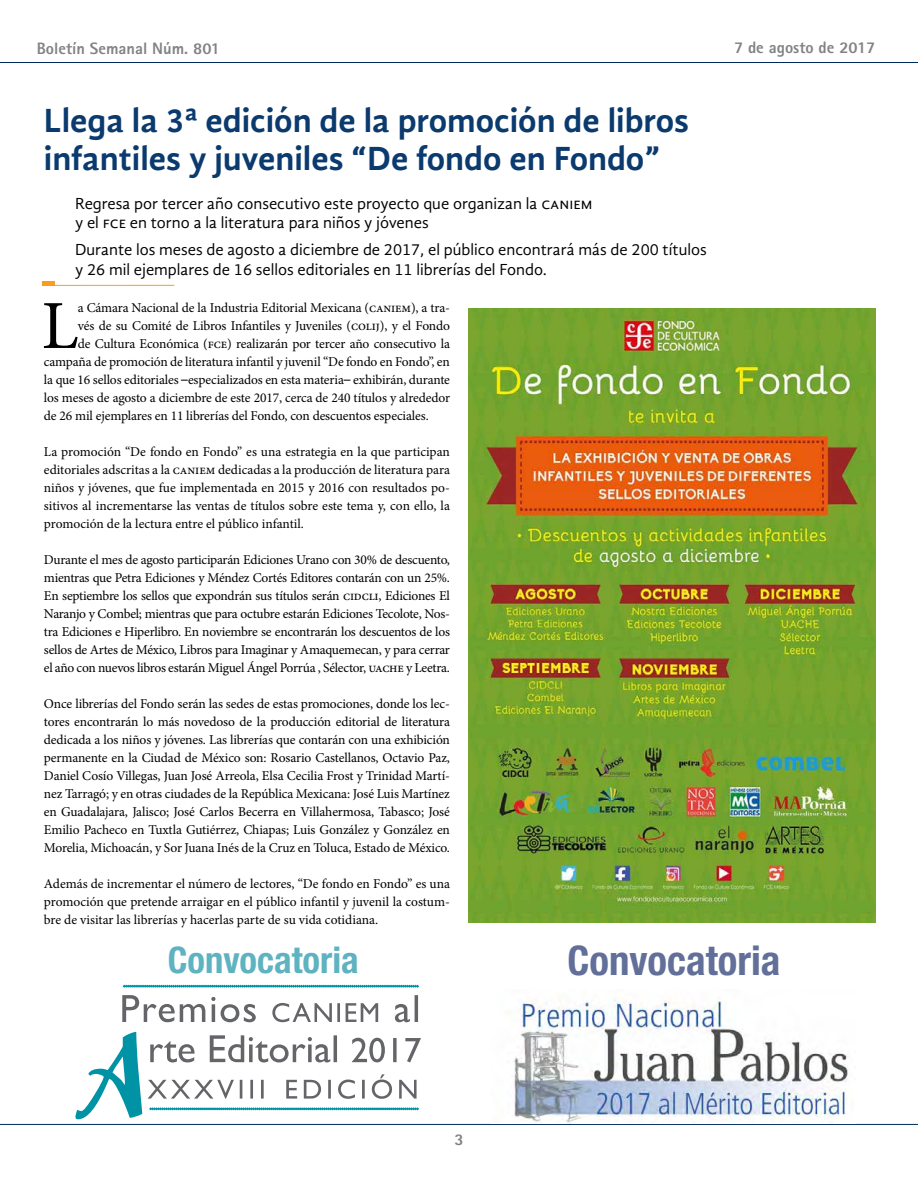
<style>
.page{position:relative;width:918px;height:1188px;background:#fff}
.page>*{position:absolute;margin:0;border:0;box-sizing:border-box;transform-origin:0 0}
.t1{font:68.85px "Minion Pro";color:#000}
.t2{font:700 condensed 40.8px "Helvetica Neue LT Std";color:#616f99}
.t3{font:700 condensed 36.6px "Helvetica Neue LT Std";color:#5fb3c1}
.t4{font:700 34.5px/37.5px "Gandhi Sans";color:#0a3a6e}
.t5{font:16.5px/19.5px "Gandhi Sans";color:#000}
.t6{font:800 16.5px "Rotis Sans Serif";color:#808285}
.t7{font:13.5px/18px "Minion Pro";letter-spacing:-.015em;color:#000;text-align:justify}
.s1{font-family:"Helvetica Neue LT Std";font-stretch:condensed}
</style>
<div class="page">
<hr style="left:0;top:62px;width:918px;height:1px;background:#00295c">
<hr style="left:0;top:1124px;width:918px;height:1px;background:#00295c">
<hr style="left:43px;top:285px;width:131px;height:1px;background:#f99d1c">
<hr style="left:43px;top:282px;width:12px;height:4px;background:#f99d1c">
<img style="left:514px;top:997px;width:334px;height:127px">
<svg style="left:75px;top:1032px;width:67px;height:87px"></svg>
<svg style="left:148px;top:1074px;width:269px;height:25px"></svg>
<svg style="left:150px;top:1035px;width:271px;height:27px"></svg>
<svg style="left:122px;top:995px;width:296px;height:27px"></svg>
<svg style="left:150px;top:1108px;width:269px;height:2px"></svg>
<svg style="left:123px;top:985px;width:296px;height:2px"></svg>
<img style="left:468px;top:308px;width:408px;height:615px">
<p class="t6" style="left:37px;top:38px;width:185px">Boletín Semanal Núm. 801</p>
<p class="t6" style="left:734px;top:37px;width:143px">7 de agosto de 2017</p>
<h3 class="t4" style="left:44px;top:102px;width:647px">Llega la 3ª edición de la promoción de libros infantiles y juveniles “De fondo en Fondo”</h3>
<p class="t5" style="left:75px;top:193px;width:519px">Regresa por tercer año consecutivo este proyecto que organizan la caniem y el fce en torno a la literatura para niños y jóvenes</p>
<p class="t5" style="left:75px;top:240px;width:633px">Durante los meses de agosto a diciembre de 2017, el público encontrará más de 200 títulos y 26 mil ejemplares de 16 sellos editoriales en 11 librerías del Fondo.</p>
<h1 class="t1" style="left:41px;top:280px;width:39px">L</h1>
<p class="t7" style="left:78px;top:299px;width:374px">a Cámara Nacional de la Industria Editorial Mexicana (caniem), a tra-</p>
<p class="t7" style="left:78px;top:317px;width:374px">vés de su Comité de Libros Infantiles y Juveniles (colij), y el Fondo</p>
<p class="t7" style="left:78px;top:335px;width:374px">de Cultura Económica (fce) realizarán por tercer año consecutivo la</p>
<p class="t7" style="left:44px;top:353px;width:408px">campaña de promoción de literatura infantil y juvenil “De fondo en Fondo”, en</p>
<p class="t7" style="left:44px;top:371px;width:408px">la que 16 sellos editoriales <span class="s1">–</span>especializados en esta materia<span class="s1">–</span> exhibirán, durante</p>
<p class="t7" style="left:44px;top:389px;width:408px">los meses de agosto a diciembre de este 2017, cerca de 240 títulos y alrededor</p>
<p class="t7" style="left:44px;top:407px;width:386px">de 26 mil ejemplares en 11 librerías del Fondo, con descuentos especiales.</p>
<p class="t7" style="left:44px;top:443px;width:408px">La promoción “De fondo en Fondo” es una estrategia en la que participan editoriales adscritas a la caniem dedicadas a la producción de literatura para niños y jóvenes, que fue implementada en 2015 y 2016 con resultados po&shy;sitivos al incrementarse las ventas de títulos sobre este tema y, con ello, la promoción de la lectura entre el público infantil.</p>
<p class="t7" style="left:44px;top:551px;width:408px">Durante el mes de agosto participarán Ediciones Urano con 30% de descuento, mientras que Petra Ediciones y Méndez Cortés Editores contarán con un 25%.<br>En septiembre los sellos que expondrán sus títulos serán cidcli, Ediciones El Naranjo y Combel; mientras que para octubre estarán Ediciones Tecolote, Nos&shy;tra Ediciones e Hiperlibro. En noviembre se encontrarán los descuentos de los sellos de Artes de México, Libros para Imaginar y Amaquemecan, y para cerrar el año con nuevos libros estarán Miguel Ángel Porrúa , Sélector, uache y Leetra.</p>
<p class="t7" style="left:44px;top:695px;width:408px">Once librerías del Fondo serán las sedes de estas promociones, donde los lec&shy;tores encontrarán lo más novedoso de la producción editorial de literatura dedicada a los niños y jóvenes. Las librerías que contarán con una exhibición permanente en la Ciudad de México son: Rosario Castellanos, Octavio Paz, Daniel Cosío Villegas, Juan José Arreola, Elsa Cecilia Frost y Trinidad Martí&shy;nez Tarragó; y en otras ciudades de la República Mexicana: José Luis Martínez en Guadalajara, Jalisco; José Carlos Becerra en Villahermosa, Tabasco; José Emilio Pacheco en Tuxtla Gutiérrez, Chiapas; Luis González y González en Morelia, Michoacán, y Sor Juana Inés de la Cruz en Toluca, Estado de México.</p>
<p class="t7" style="left:44px;top:875px;width:408px">Además de incrementar el número de lectores, “De fondo en Fondo” es una promoción que pretende arraigar en el público infantil y juvenil la costum&shy;bre de visitar las librerías y hacerlas parte de su vida cotidiana.</p>
<h3 class="t3" style="left:168px;top:938px;width:193px">Convocatoria</h3>
<h2 class="t2" style="left:568px;top:936px;width:214px">Convocatoria</h2>
<p class="t6" style="left:455px;top:1129px;width:11px">3</p>
</div>
